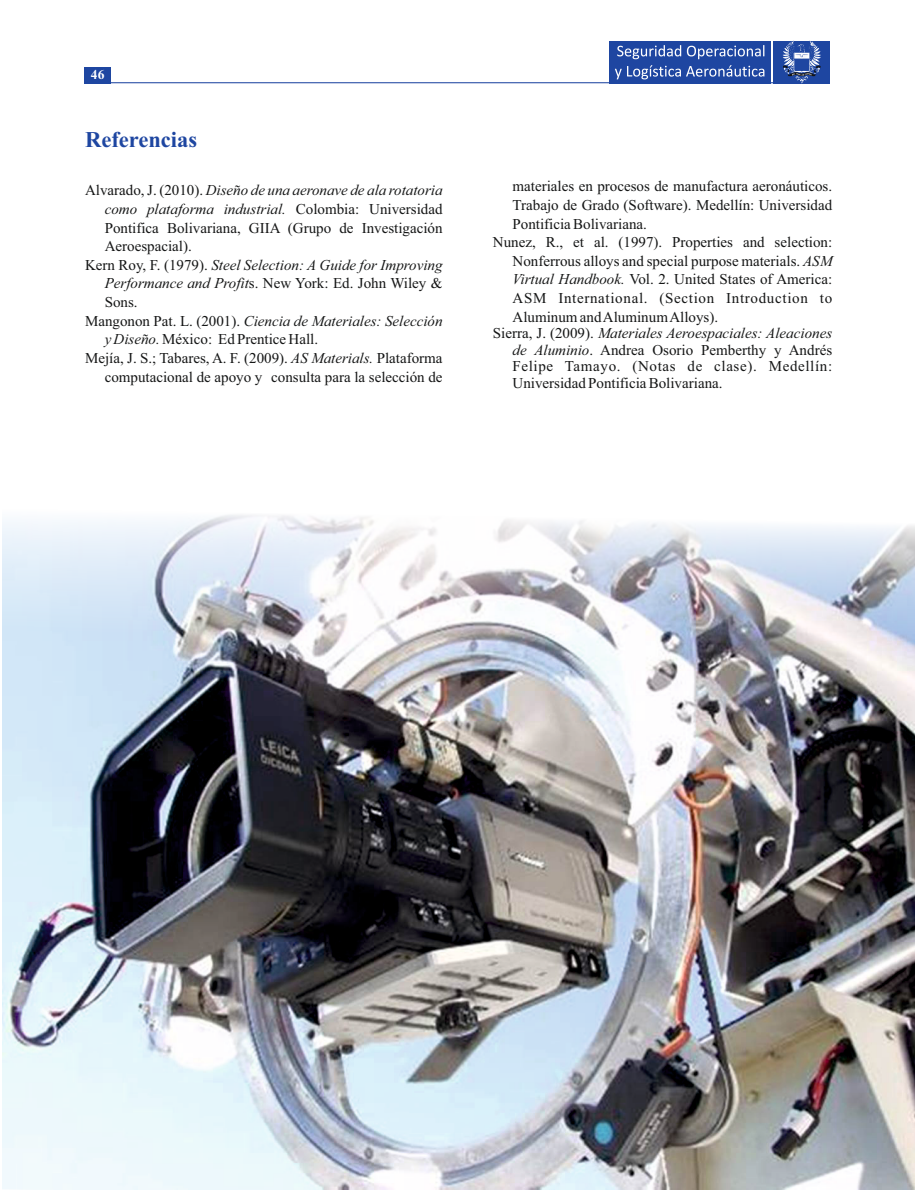
<style>
.page{position:relative;width:915px;height:1191px;background:#fff}
.page>*{position:absolute;margin:0;border:0;box-sizing:border-box;transform-origin:0 0}
.t1{font:700 22.5px "Times New Roman";color:#1e46a1}
.t2{font:15px/16.6px "Times New Roman";color:#151616;text-align:justify}
.t3{font:italic 15px "Times New Roman";color:#151616}
.t4{font:15px "Times New Roman";letter-spacing:.045em;color:#151616}
.t5{font:700 13.5px "Times New Roman";color:#fff}
.s1{font-style:normal}
.s2{font-style:italic}
</style>
<div class="page">
<img style="left:3px;top:515px;width:911px;height:674px">
<hr style="left:85px;top:82px;width:744px;height:1px;background:#1e46a1">
<div style="left:608px;top:41px;width:162px;height:42px;background:#1e46a1"></div>
<div style="left:773px;top:41px;width:56px;height:42px;background:#1e46a1"></div>
<svg style="left:776px;top:40px;width:50px;height:44px"></svg>
<svg style="left:615px;top:45px;width:149px;height:34px"></svg>
<div style="left:85px;top:67px;width:26px;height:16px;background:#1e46a1"></div>
<p class="t5" style="left:91px;top:70px;width:15px">46</p>
<h1 class="t1" style="left:85px;top:132px;width:114px">Referencias</h1>
<p class="t3" style="left:85px;top:185px;width:359px"><span class="s1">Alvarado, J. (2010).</span> Diseño de una aeronave de ala rotatoria</p>
<p class="t3" style="left:105px;top:204px;width:339px">como plataforma industrial. <span class="s1">Colombia: Universidad</span></p>
<p class="t2" style="left:105px;top:221px;width:339px">Pontifica Bolivariana, GIIA (Grupo de Investigación</p>
<p class="t2" style="left:105px;top:239px;width:89px">Aeroespacial).</p>
<p class="t3" style="left:85px;top:259px;width:359px"><span class="s1">Kern Roy, F. (1979).</span> Steel Selection: A Guide for Improving</p>
<p class="t2" style="left:105px;top:276px;width:339px"><span class="s2">Performance and Profit</span>s. New York: Ed. John Wiley &amp;</p>
<p class="t2" style="left:105px;top:295px;width:34px">Sons.</p>
<p class="t3" style="left:85px;top:315px;width:359px"><span class="s1">Mangonon Pat. L. (2001).</span> Ciencia de Materiales: Selección</p>
<p class="t2" style="left:105px;top:332px;width:215px"><span class="s2">y Diseño.</span> México: Ed Prentice Hall.</p>
<p class="t2" style="left:85px;top:351px;width:359px">Mejía, J. S.; Tabares, A. F. (2009). <span class="s2">AS Materials.</span> Plataforma</p>
<p class="t2" style="left:105px;top:369px;width:339px">computacional de apoyo y consulta para la selección de</p>
<p class="t2" style="left:512px;top:179px;width:321px">materiales en procesos de manufactura aeronáuticos.</p>
<p class="t2" style="left:512px;top:198px;width:321px">Trabajo de Grado (Software). Medellín: Universidad</p>
<p class="t2" style="left:512px;top:217px;width:136px">Pontificia Bolivariana.</p>
<p class="t2" style="left:493px;top:235px;width:340px">Nunez, R., et al. (1997). Properties and selection:</p>
<p class="t2" style="left:512px;top:254px;width:321px">Nonferrous alloys and special purpose materials. <span class="s2">ASM</span></p>
<p class="t2" style="left:512px;top:272px;width:321px"><span class="s2">Virtual Handbook.</span> Vol. 2. United States of America:</p>
<p class="t4" style="left:512px;top:292px;width:321px">ASM International. (Section Introduction to</p>
<p class="t2" style="left:512px;top:310px;width:207px">Aluminum and Aluminum Alloys).</p>
<p class="t2" style="left:512px;top:326px;width:321px;text-indent:-20px">Sierra, J. (2009). <span class="s2">Materiales Aeroespaciales: Aleaciones de Aluminio</span>. Andrea Osorio Pemberthy y Andrés Felipe Tamayo. (Notas de clase). Medellín:<br>Universidad Pontificia Bolivariana.</p>
</div>
